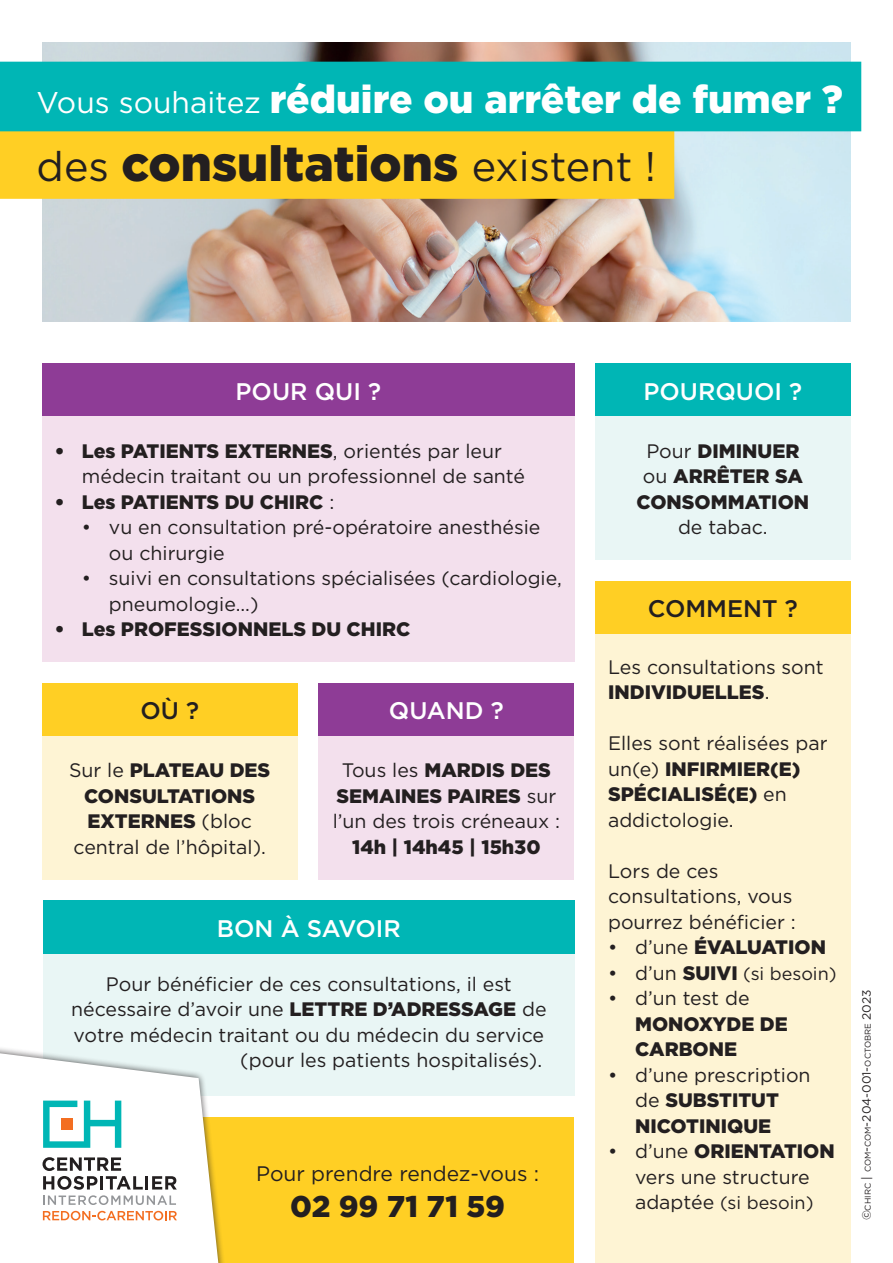
<style>
.page{position:relative;width:893px;height:1263px;background:#fff}
.page>*{position:absolute;margin:0;border:0;box-sizing:border-box;transform-origin:0 0}
.t1{font:900 49.2px "Gotham";color:#231f20}
.t2{font:900 39px "Gotham";color:#fff}
.t3{font:900 30px "Gotham";letter-spacing:-.005em;color:#231f20}
.t4{font:500 24px "Gotham";color:#fff}
.t5{font:500 24px "Gotham";color:#231f20}
.t6{font:21px "Gotham";color:#231f20}
.t7{font:19.5px/25.5px "Gotham";color:#231f20}
.t8{font:900 19.5px/25.5px "Gotham";color:#231f20;text-align:center}
.t9{font:18px "Gotham";color:#231f20}
.t10{font:8.4px "Gotham";color:#231f20}
.s1{font-weight:400;font-size:30px}
.s2{font-weight:400;font-size:41.25px}
.s3{font-weight:900}
.s4{font-weight:400}
.s5{font-size:19.5px}
.s6{font-weight:900;font-size:19.5px}
.s7{font-size:12px}
</style>
<div class="page">
<div style="left:43px;top:953px;width:532px;height:143px;background:#e9f6f5"></div>
<img style="left:42px;top:43px;width:808px;height:278px">
<div style="left:0;top:129px;width:674px;height:70px;background:#ffcf24"></div>
<div style="left:0;top:62px;width:861px;height:69px;background:#00b6b5"></div>
<div style="left:196px;top:1117px;width:378px;height:146px;background:#ffcf24"></div>
<div style="left:0;top:1044px;width:227px;height:219px;background:#231f20;opacity:.75"></div>
<svg style="left:0;top:1053px;width:218px;height:210px"></svg>
<svg style="left:43px;top:1100px;width:78px;height:48px"></svg>
<svg style="left:43px;top:1157px;width:134px;height:48px"></svg>
<svg style="left:43px;top:1211px;width:134px;height:9px"></svg>
<div style="left:595px;top:364px;width:255px;height:53px;background:#00b6b5"></div>
<div style="left:595px;top:417px;width:255px;height:143px;background:#e9f6f5"></div>
<div style="left:42px;top:683px;width:255px;height:53px;background:#ffcf24"></div>
<div style="left:42px;top:736px;width:255px;height:143px;background:#fef4d4"></div>
<div style="left:319px;top:683px;width:255px;height:53px;background:#8e3c96"></div>
<div style="left:319px;top:736px;width:255px;height:143px;background:#f3e0ed"></div>
<div style="left:595px;top:581px;width:255px;height:53px;background:#ffcf24"></div>
<div style="left:43px;top:901px;width:531px;height:53px;background:#00b6b5"></div>
<div style="left:42px;top:364px;width:533px;height:53px;background:#8e3c96"></div>
<div style="left:42px;top:417px;width:533px;height:245px;background:#f3e0ed"></div>
<div style="left:595px;top:634px;width:255px;height:629px;background:#fef4d4"></div>
<h2 class="t2" style="left:37px;top:72px;width:808px"><span class="s1">Vous souhaitez</span> réduire ou arrêter de fumer ?</h2>
<h1 class="t1" style="left:37px;top:129px;width:621px"><span class="s2">des</span> consultations <span class="s2">existent !</span></h1>
<p class="t4" style="left:236px;top:376px;width:147px">POUR QUI ?</p>
<p class="t7" style="left:82px;top:438px;width:445px;text-indent:-27px"><span class="s3">• Les PATIENTS EXTERNES</span>, orientés par leur médecin traitant ou un professionnel de santé</p>
<p class="t8" style="left:55px;top:489px;width:281px">• Les PATIENTS DU CHIRC <span class="s4">:</span></p>
<p class="t7" style="left:109px;top:514px;width:433px;text-indent:-27px">• vu en consultation pré-opératoire anesthésie ou chirurgie</p>
<p class="t7" style="left:109px;top:565px;width:454px;text-indent:-27px">• suivi en consultations spécialisées (cardiologie, pneumologie...)</p>
<p class="t8" style="left:55px;top:616px;width:357px">• Les PROFESSIONNELS DU CHIRC</p>
<p class="t5" style="left:140px;top:695px;width:60px">OÙ ?</p>
<p class="t8" style="left:69px;top:758px;width:203px"><span class="s4">Sur le</span> PLATEAU DES<br>CONSULTATIONS<br>EXTERNES <span class="s4">(bloc central de l’hôpital).</span></p>
<p class="t4" style="left:389px;top:695px;width:116px">QUAND ?</p>
<p class="t7" style="left:333px;top:757px;width:229px;text-align:center">Tous les <span class="s3">MARDIS DES<br>SEMAINES PAIRES</span> sur l’un des trois créneaux :</p>
<p class="t8" style="left:352px;top:834px;width:190px">14h | 14h45 | 15h30</p>
<p class="t4" style="left:217px;top:913px;width:185px">BON À SAVOIR</p>
<p class="t7" style="left:106px;top:971px;width:407px">Pour bénéficier de ces consultations, il est</p>
<p class="t7" style="left:71px;top:996px;width:477px">nécessaire d’avoir une <span class="s3">LETTRE D’ADRESSAGE</span> de</p>
<p class="t7" style="left:74px;top:1022px;width:472px">votre médecin traitant ou du médecin du service</p>
<p class="t7" style="left:240px;top:1047px;width:303px">(pour les patients hospitalisés).</p>
<p class="t6" style="left:256px;top:1160px;width:285px">Pour prendre rendez-vous :</p>
<h3 class="t3" style="left:290px;top:1186px;width:216px">02 99 71 71 59</h3>
<p class="t4" style="left:644px;top:376px;width:160px">POURQUOI ?</p>
<p class="t8" style="left:636px;top:438px;width:174px"><span class="s4">Pour</span> DIMINUER <span class="s4">ou</span> ARRÊTER SA<br>CONSOMMATION</p>
<p class="t7" style="left:678px;top:514px;width:91px">de tabac.</p>
<p class="t5" style="left:648px;top:593px;width:152px">COMMENT ?</p>
<p class="t7" style="left:608px;top:654px;width:217px">Les consultations sont<br><span class="s3">INDIVIDUELLES</span>.</p>
<p class="t7" style="left:608px;top:730px;width:221px">Elles sont réalisées par un(e) <span class="s3">INFIRMIER(E)<br>SPÉCIALISÉ(E)</span> en addictologie.</p>
<p class="t7" style="left:608px;top:858px;width:189px">Lors de ces consultations, vous pourrez bénéficier :</p>
<p class="t8" style="left:608px;top:934px;width:219px"><span class="s4">• d’une</span> ÉVALUATION</p>
<p class="t9" style="left:608px;top:962px;width:230px"><span class="s5">• d’un</span> <span class="s6">SUIVI</span> (si besoin)</p>
<p class="t7" style="left:608px;top:985px;width:143px">• d’un test de</p>
<p class="t8" style="left:635px;top:1011px;width:154px;text-align:left">MONOXYDE DE<br>CARBONE</p>
<p class="t7" style="left:635px;top:1062px;width:177px;text-indent:-27px">• d’une prescription de <span class="s3">SUBSTITUT<br>NICOTINIQUE</span></p>
<p class="t7" style="left:608px;top:1138px;width:228px;text-align:center">• d’une <span class="s3">ORIENTATION </span>vers une structure</p>
<p class="t9" style="left:635px;top:1191px;width:180px"><span class="s5">adaptée</span> (si besoin)</p>
<p class="t10" style="left:862px;top:1220px;width:232px;rotate:-90deg"><span class="s7">©</span>chirc <span class="s7">|</span> com<span class="s7">-</span>com<span class="s7">-204-001-</span>octobre <span class="s7">2023</span></p>
</div>
